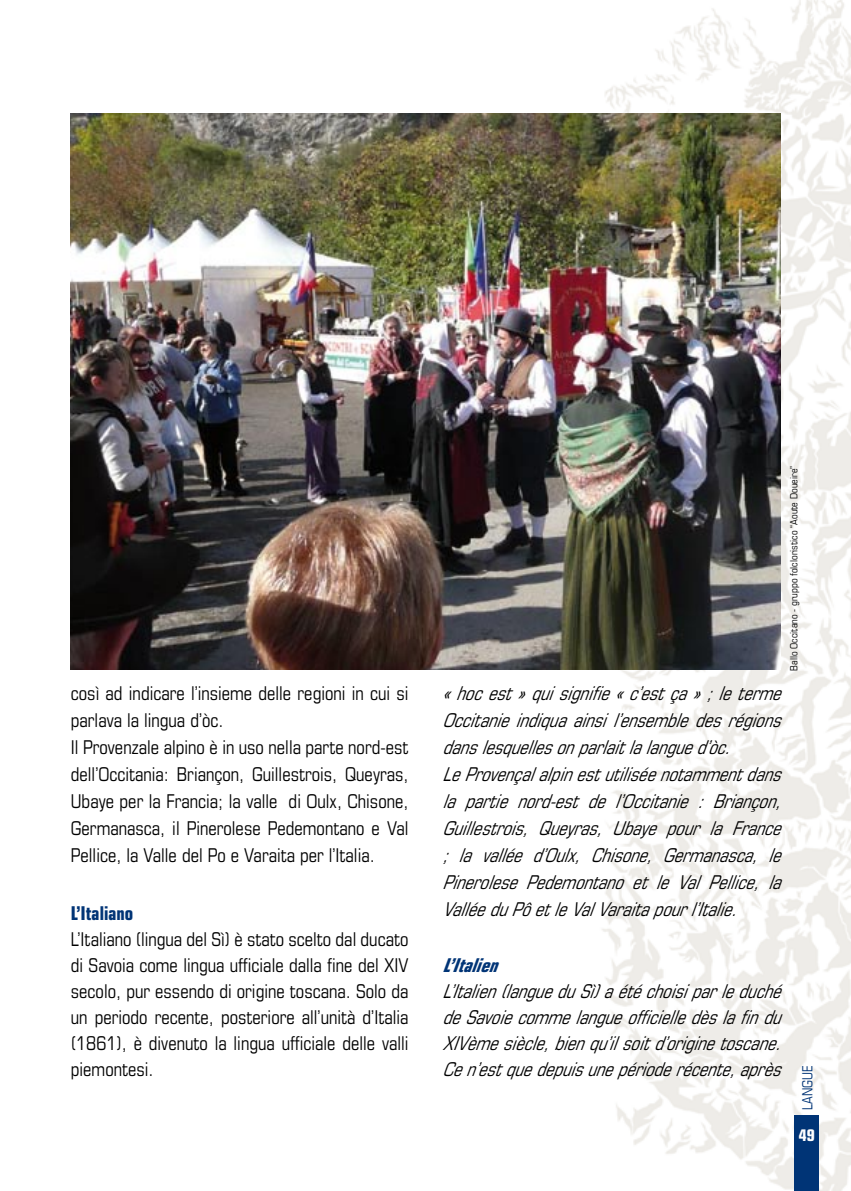
<style>
.page{position:relative;width:851px;height:1191px;background:#fff}
.page>*{position:absolute;margin:0;border:0;box-sizing:border-box;transform-origin:0 0}
.t1{font:italic condensed 19px/27px "Eurostile";color:#000;scale:.95 1}
.t2{font:condensed 19px/27px "Eurostile";color:#000;scale:.95 1}
.t3{font:700 condensed 19px "Eurostile";color:#003476;scale:.95 1}
.t4{font:italic 700 condensed 19px "Eurostile";color:#003476;scale:.95 1}
.t5{font:700 condensed 16px "Eurostile";color:#fff}
.t6{font:condensed 14px "Eurostile";color:#003476;scale:.95 1}
.t7{font:condensed 10px "Eurostile";color:#000}
</style>
<div class="page">
<img style="left:548px;top:0;width:302px;height:1191px">
<div style="left:794px;top:1115px;width:24px;height:76px;background:#003476"></div>
<img style="left:71px;top:113px;width:709px;height:556px">
<p class="t2" style="left:71px;top:679px;width:357px">così ad indicare l’insieme delle regioni in cui si parlava la lingua d’òc.<br>Il Provenzale alpino è in uso nella parte nord-est dell’Occitania: Briançon, Guillestrois, Queyras, Ubaye per la Francia; la valle di Oulx, Chisone, Germanasca, il Pinerolese Pedemontano e Val Pellice, la Valle del Po e Varaita per l’Italia.</p>
<p class="t3" style="left:71px;top:902px;width:67px">L’Italiano</p>
<p class="t2" style="left:71px;top:926px;width:357px;line-height:26px;text-align:justify">L’Italiano (lingua del Sì) è stato scelto dal ducato di Savoia come lingua ufficiale dalla fine del XIV secolo, pur essendo di origine toscana. Solo da un periodo recente, posteriore all’unità d’Italia (1861), è divenuto la lingua ufficiale delle valli piemontesi.</p>
<p class="t7" style="left:787px;top:670px;width:206px;rotate:-90deg">Ballo Occitano - gruppo folcloristico “Aoute Doueire”</p>
<p class="t1" style="left:442px;top:679px;width:365px">« hocest »quisignifie« c’estça » ;leterme Occitanieindiquaainsil’ensembledesrégions danslesquellesonparlaitlalangued’òc.<br>LeProvençalalpin estutiliséenotammentdans la partie nord-est de l’Occitanie : Briançon, Guillestrois, Queyras, Ubaye pour la France ; la vallée d’Oulx, Chisone, Germanasca, le Pinerolese Pedemontano et le Val Pellice, la ValléeduPôetleValVaraitapourl’Italie.</p>
<p class="t4" style="left:442px;top:954px;width:67px">L’Italien</p>
<p class="t1" style="left:442px;top:978px;width:365px;line-height:26px;text-align:justify">L’Italien(langueduSì)aétéchoisiparleduché deSavoiecommelangueofficielledèslafindu XIVèmesiècle,bienqu’ilsoitd’originetoscane.<br>Cen’estquedepuisunepérioderécente,après</p>
<p class="t6" style="left:798px;top:1110px;width:48px;rotate:-90deg">LANGUE</p>
<p class="t5" style="left:798px;top:1125px;width:17px">49</p>
</div>
